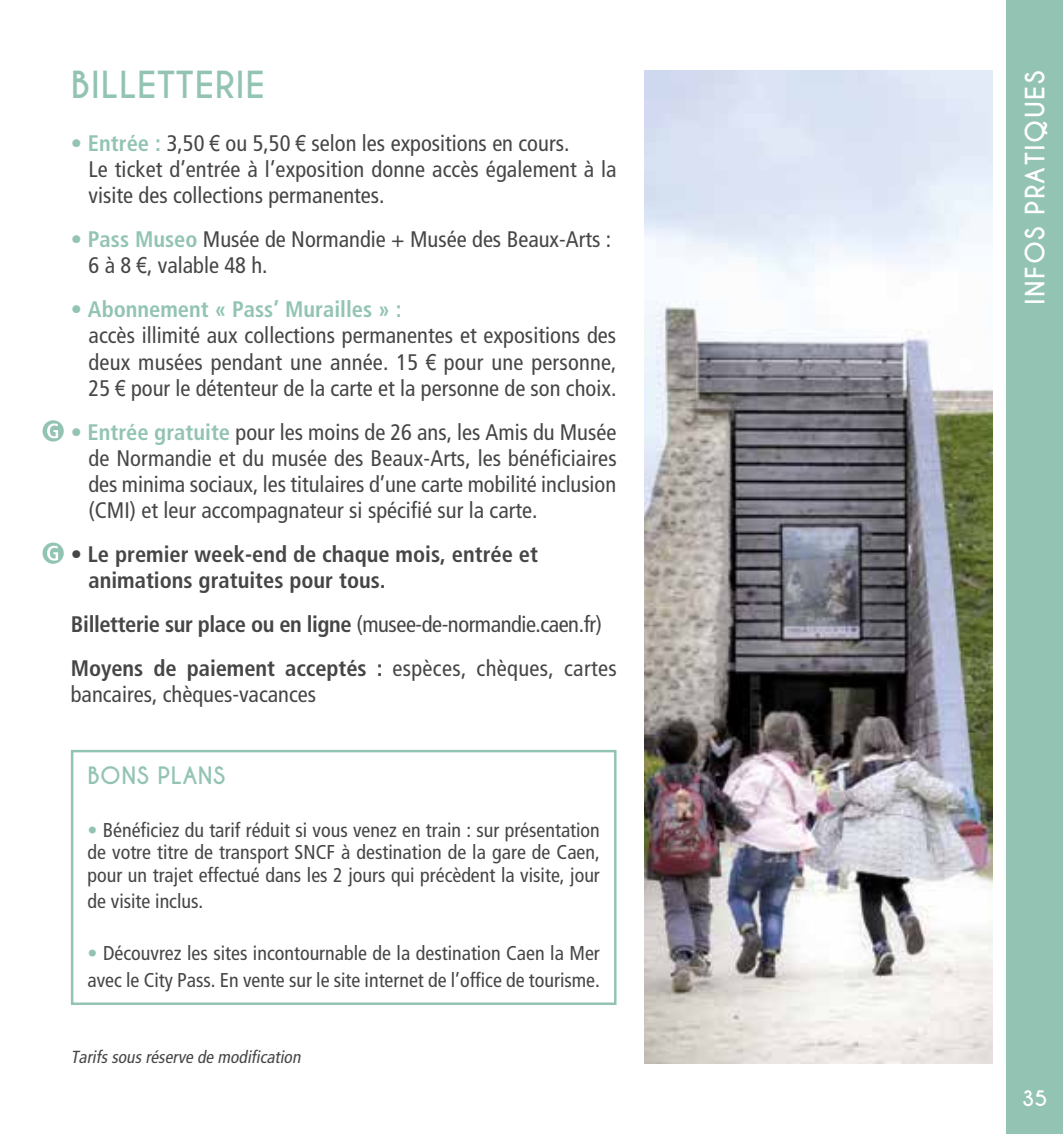
<style>
.page{position:relative;width:1063px;height:1134px;background:#fff}
.page>*{position:absolute;margin:0;border:0;box-sizing:border-box;transform-origin:0 0}
.t1{font:700 35px "Caviar Dreams";letter-spacing:.02em;color:#93c4b3}
.t2{font:700 25px "Caviar Dreams";letter-spacing:.06em;color:#fff}
.t3{font:condensed 22.5px/26.2px "Frutiger";color:#474646}
.t4{font:700 condensed 22.5px/26.2px "Frutiger";color:#474646}
.t5{font:700 condensed 22.5px "Frutiger";color:#93c4b3}
.t6{font:700 22.5px "Caviar Dreams";letter-spacing:.02em;color:#93c4b3}
.t7{font:condensed 20px/22.5px "Frutiger";color:#474646;text-align:justify}
.t8{font:700 20px "Caviar Dreams";color:#fff}
.t9{font:italic condensed 17.5px "Frutiger";color:#474646}
.s1{font-weight:700;color:#93c4b3}
.s2{font-family:"Arial Narrow";font-stretch:normal}
.s3{font-weight:400}
.s4{color:#93c4b3}
</style>
<div class="page">
<div style="left:1006px;top:0;width:57px;height:1134px;background:#93c4b3"></div>
<img style="left:645px;top:71px;width:347px;height:992px">
<div style="left:71px;top:750px;width:546px;height:255px;border:2px solid #93c4b3"></div>
<div style="left:43px;top:420px;width:21px;height:21px;background:#93c4b3;border-radius:50%"></div>
<svg style="left:47px;top:423px;width:11px;height:15px"></svg>
<svg style="left:43px;top:542px;width:21px;height:22px"></svg>
<svg style="left:47px;top:546px;width:11px;height:15px"></svg>
<h1 class="t1" style="left:71px;top:64px;width:196px">BILLETTERIE</h1>
<p class="t3" style="left:89px;top:130px;width:530px;text-indent:-18px"><span class="s1">• Entrée :</span> 3,50 <span class="s2">€</span> ou 5,50 <span class="s2">€</span> selon les expositions en cours.<br>Le ticket d’entrée à l’exposition donne accès également à la visite des collections permanentes.</p>
<p class="t3" style="left:89px;top:226px;width:524px;text-indent:-18px"><span class="s1">• Pass Museo</span> Musée de Normandie + Musée des Beaux-Arts :<br>6 à 8 <span class="s2">€</span>, valable 48 h.</p>
<p class="t5" style="left:71px;top:296px;width:332px">• Abonnement « Pass’ Murailles » :</p>
<p class="t3" style="left:89px;top:322px;width:530px;text-align:justify">accès illimité aux collections permanentes et expositions des deux musées pendant une année. 15 <span class="s2">€</span> pour une personne, 25 <span class="s2">€</span> pour le détenteur de la carte et la personne de son choix.</p>
<p class="t3" style="left:89px;top:419px;width:530px;text-align:justify;text-indent:-18px"><span class="s1">• Entrée gratuite</span> pour les moins de 26 ans, les Amis du Musée de Normandie et du musée des Beaux-Arts, les bénéficiaires des minima sociaux, les titulaires d’une carte mobilité inclusion (CMI) et leur accompagnateur si spécifié sur la carte.</p>
<p class="t4" style="left:89px;top:541px;width:451px;text-indent:-18px">• Le premier week-end de chaque mois, entrée et animations gratuites pour tous.</p>
<p class="t4" style="left:71px;top:602px;width:547px;line-height:43.8px">Billetterie sur place ou en ligne <span class="s3">(musee-de-normandie.caen.fr)<br></span>Moyens de paiement acceptés : <span class="s3">espèces, chèques, cartes</span></p>
<p class="t3" style="left:71px;top:681px;width:247px">bancaires, chèques-vacances</p>
<p class="t6" style="left:87px;top:762px;width:139px">BONS PLANS</p>
<p class="t7" style="left:88px;top:818px;width:514px"><span class="s4">•</span> Bénéficiez du tarif réduit si vous venez en train : sur présentation de votre titre de transport SNCF à destination de la gare de Caen, pour un trajet effectué dans les 2 jours qui précèdent la visite, jour</p>
<p class="t7" style="left:88px;top:890px;width:117px">de visite inclus.</p>
<p class="t7" style="left:88px;top:940px;width:514px;line-height:26.2px"><span class="s4">•</span> Découvrez les sites incontournable de la destination Caen la Mer avec le City Pass. En vente sur le site internet de l’office de tourisme.</p>
<p class="t9" style="left:71px;top:1047px;width:235px">Tarifssousréserve de modification</p>
<p class="t2" style="left:1020px;top:305px;width:236px;rotate:-90deg">INFOS PRATIQUES</p>
<p class="t8" style="left:1022px;top:1087px;width:27px">35</p>
</div>
